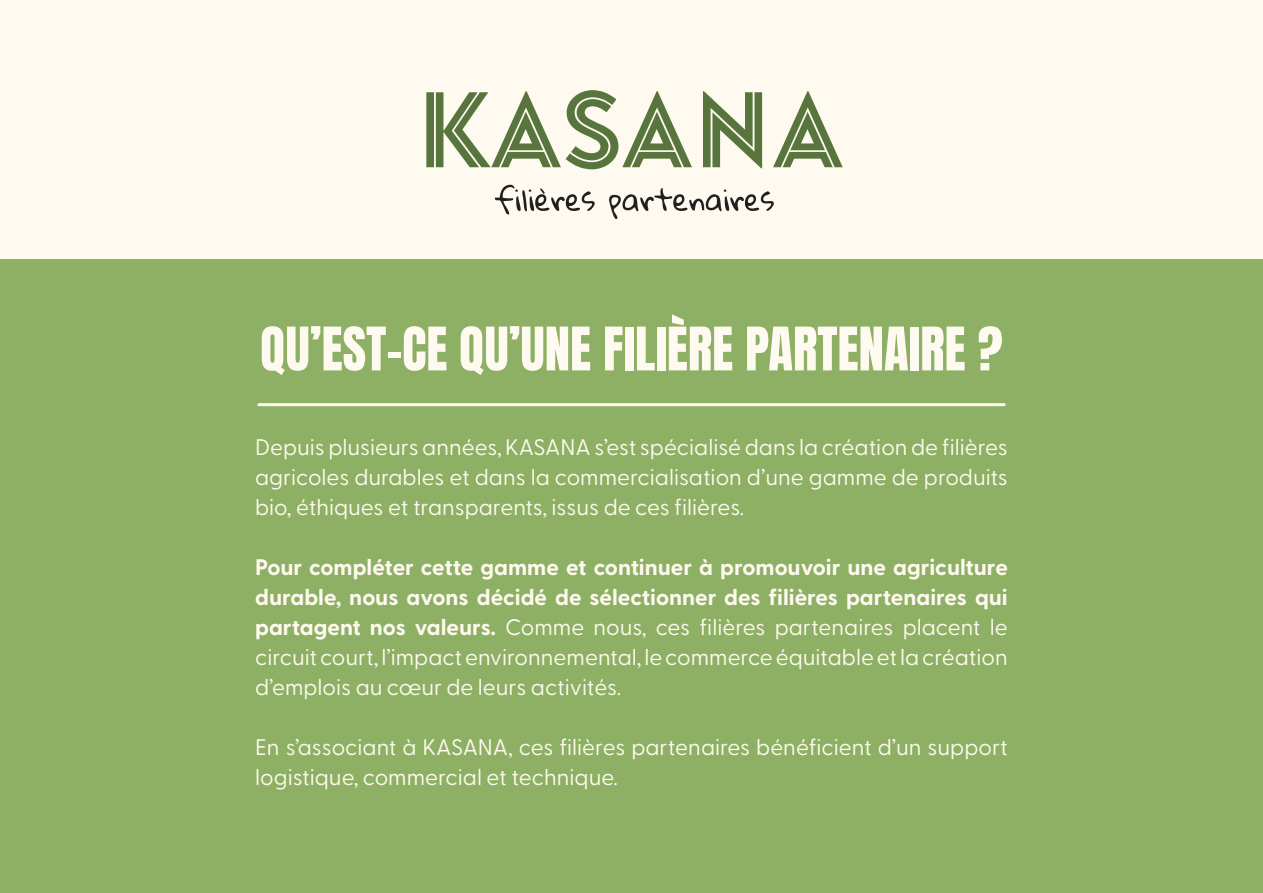
<style>
.page{position:relative;width:1263px;height:893px;background:#fffaef}
.page>*{position:absolute;margin:0;border:0;box-sizing:border-box;transform-origin:0 0}
.t1{font:51px "Anton";color:#fffaef}
.t2{font:700 22.5px/30px "Greycliff CF";color:#fffaef;text-align:justify}
.t3{font:22.5px/30px "Greycliff CF";color:#fffaef;text-align:justify}
.s1{font-weight:400}
</style>
<div class="page">
<div style="left:0;top:259px;width:1263px;height:634px;background:#8db065"></div>
<svg style="left:426px;top:90px;width:266px;height:79px"></svg>
<svg style="left:703px;top:91px;width:59px;height:77px"></svg>
<svg style="left:773px;top:91px;width:70px;height:76px"></svg>
<svg style="left:495px;top:185px;width:100px;height:29px"></svg>
<svg style="left:609px;top:188px;width:165px;height:31px"></svg>
<hr style="left:259px;top:403px;width:745px;height:3px;background:#fffaef">
<p class="t1" style="left:260px;top:323px;width:744px">QU’EST-CE QU’UNE FILIÈRE PARTENAIRE ?</p>
<p class="t3" style="left:255px;top:432px;width:754px">Depuis plusieurs années, KASANA s’est spécialisé dans la création de filières agricoles durables et dans la commercialisation d’une gamme de produits bio, éthiques et transparents, issus de ces filières.</p>
<p class="t2" style="left:255px;top:552px;width:754px">Pour compléter cette gamme et continuer à promouvoir une agriculture durable, nous avons décidé de sélectionner des filières partenaires qui partagent nos valeurs. <span class="s1">Comme nous, ces filières partenaires placent le circuit court, l’impact environnemental, le commerce équitable et la création d’emplois au cœur de leurs activités.</span></p>
<p class="t3" style="left:255px;top:732px;width:754px">En s’associant à KASANA, ces filières partenaires bénéficient d’un support logistique, commercial et technique.</p>
</div>
